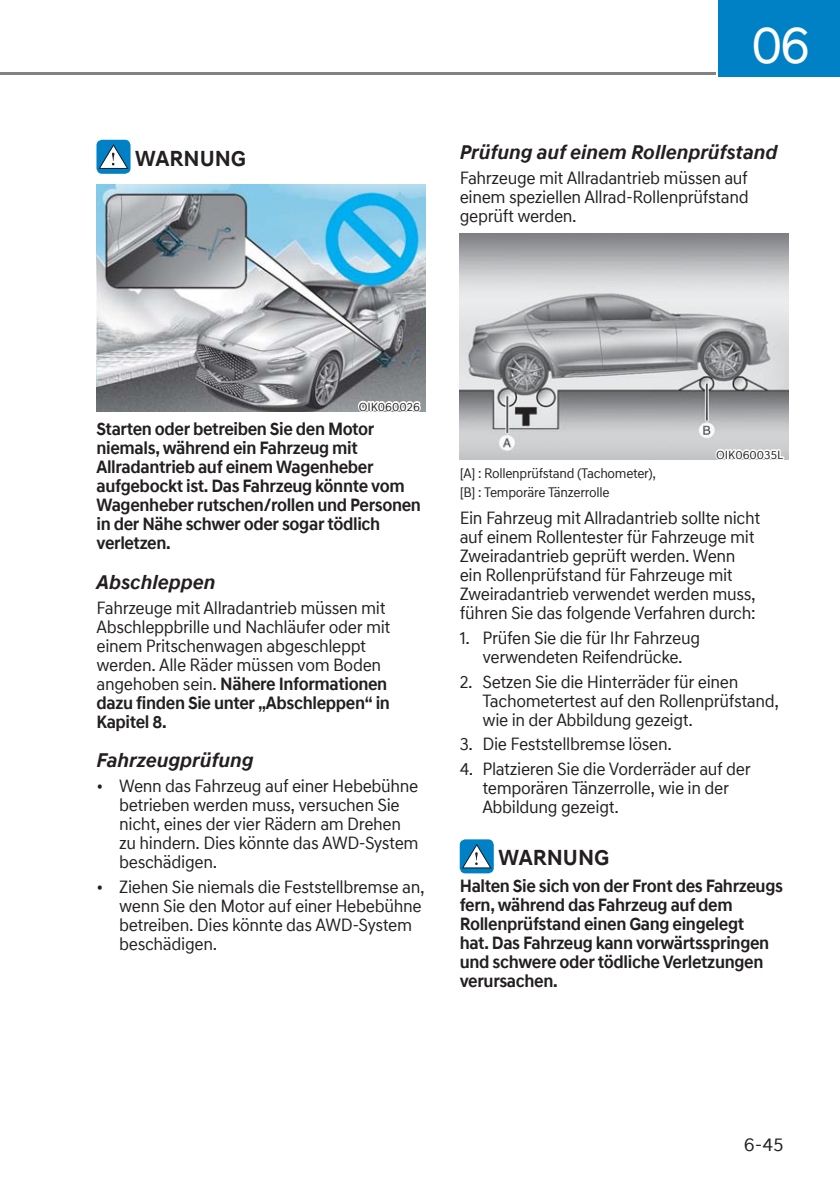
<style>
.page{position:relative;width:840px;height:1191px;background:#fff}
.page>*{position:absolute;margin:0;border:0;box-sizing:border-box;transform-origin:0 0}
.t1{font:52px "Genesis Sans Head Office";color:#fff;scale:.9 1}
.t2{font:700 22px "Genesis Sans Text Office";color:#231f20}
.t3{font:italic 700 20px "Genesis Sans Text Office";color:#231f20}
.t4{font:19px "Genesis Sans Text Office";color:#231f20}
.t5{font:18px/19px "Genesis Sans Text Office";letter-spacing:-.02em;color:#231f20;scale:.95 1}
.t6{font:700 18px/19px "Genesis Sans Text Office";letter-spacing:-.02em;color:#231f20;scale:.95 1}
.t7{font:14px/19px "Genesis Sans Text Office";letter-spacing:-.02em;color:#231f20;scale:.95 1}
.t8{font:12px "Genesis Sans Text Office";color:#231f20}
.s1{font-weight:700}
</style>
<div class="page">
<div style="left:717px;top:0;width:122px;height:77px;background:#0081c6"></div>
<hr style="left:0;top:73px;width:714px;height:2px;background:#808285">
<div style="left:96px;top:140px;width:34px;height:34px;background:#0081c6;border-radius:6px"></div>
<svg style="left:98px;top:144px;width:30px;height:25px"></svg>
<img style="left:96px;top:185px;width:329px;height:226px">
<svg style="left:356px;top:398px;width:67px;height:14px"></svg>
<img style="left:459px;top:233px;width:329px;height:226px">
<svg style="left:713px;top:447px;width:72px;height:13px"></svg>
<div style="left:459px;top:839px;width:34px;height:34px;background:#0081c6;border-radius:6px"></div>
<svg style="left:462px;top:844px;width:29px;height:24px"></svg>
<p class="t2" style="left:135px;top:145px;width:112px">WARNUNG</p>
<h1 class="t1" style="left:751px;top:16px;width:66px">06</h1>
<p class="t3" style="left:459px;top:140px;width:319px">Prüfung auf einem Rollenprüfstand</p>
<p class="t5" style="left:459px;top:169px;width:305px;text-align:justify">Fahrzeuge mit Allradantrieb müssen auf einem speziellen Allrad-Rollenprüfstand geprüft werden.</p>
<p class="t8" style="left:358px;top:399px;width:63px">OIK060026</p>
<p class="t6" style="left:96px;top:420px;width:343px">Starten oder betreiben Sie den Motor niemals, während ein Fahrzeug mit Allradantrieb auf einem Wagenheber aufgebockt ist. Das Fahrzeug könnte vom Wagenheber rutschen/rollen und Personen in der Nähe schwer oder sogar tödlich verletzen.</p>
<p class="t3" style="left:96px;top:570px;width:120px">Abschleppen</p>
<p class="t5" style="left:96px;top:599px;width:311px">Fahrzeuge mit Allradantrieb müssen mit Abschleppbrille und Nachläufer oder mit einem Pritschenwagen abgeschleppt werden. Alle Räder müssen vom Boden angehoben sein. <span class="s1">Nähere Informationen dazu finden Sie unter „Abschleppen“ in Kapitel 8.</span></p>
<p class="t3" style="left:96px;top:749px;width:159px">Fahrzeugprüfung</p>
<p class="t5" style="left:119px;top:777px;width:316px">Wenn das Fahrzeug auf einer Hebebühne betrieben werden muss, versuchen Sie nicht, eines der vier Rädern am Drehen zu hindern. Dies könnte das AWD-System beschädigen.</p>
<p class="t5" style="left:119px;top:878px;width:323px">Ziehen Sie niemals die Feststellbremse an, wenn Sie den Motor auf einer Hebebühne betreiben. Dies könnte das AWD-System beschädigen.</p>
<p class="t8" style="left:715px;top:448px;width:68px">OIK060035L</p>
<p class="t7" style="left:459px;top:464px;width:208px">[A] : Rollenprüfstand (Tachometer), [B] : Temporäre Tänzerrolle</p>
<p class="t5" style="left:459px;top:509px;width:318px">Ein Fahrzeug mit Allradantrieb sollte nicht auf einem Rollentester für Fahrzeuge mit Zweiradantrieb geprüft werden. Wenn ein Rollenprüfstand für Fahrzeuge mit Zweiradantrieb verwendet werden muss, führen Sie das folgende Verfahren durch:</p>
<p class="t5" style="left:459px;top:629px;width:254px;text-align:center">1. Prüfen Sie die für Ihr Fahrzeug verwendeten Reifendrücke.</p>
<p class="t5" style="left:482px;top:673px;width:313px;text-indent:-23px">2. Setzen Sie die Hinterräder für einen<br>Tachometertest auf den Rollenprüfstand, wie in der Abbildung gezeigt.</p>
<p class="t5" style="left:459px;top:735px;width:225px">3. Die Feststellbremse lösen.</p>
<p class="t5" style="left:482px;top:760px;width:284px;text-indent:-23px">4. Platzieren Sie die Vorderräder auf der temporären Tänzerrolle, wie in der<br>Abbildung gezeigt.</p>
<p class="t2" style="left:498px;top:845px;width:112px">WARNUNG</p>
<p class="t6" style="left:459px;top:877px;width:341px">Halten Sie sich von der Front des Fahrzeugs fern, während das Fahrzeug auf dem Rollenprüfstand einen Gang eingelegt<br>hat. Das Fahrzeug kann vorwärtsspringen und schwere oder tödliche Verletzungen verursachen.</p>
<p class="t4" style="left:743px;top:1133px;width:41px">6-45</p>
</div>
